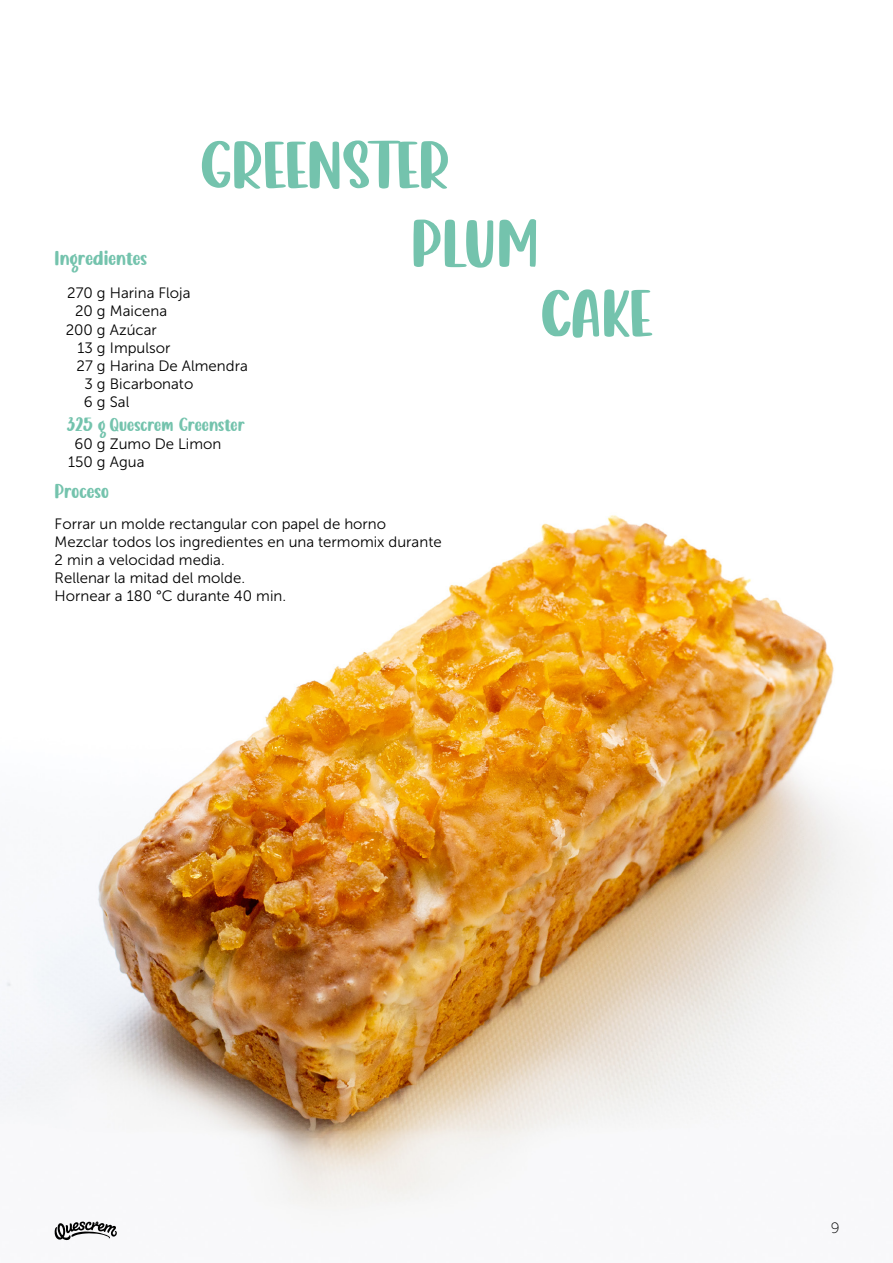
<style>
.page{position:relative;width:893px;height:1263px;background:#fff}
.page>*{position:absolute;margin:0;border:0;box-sizing:border-box;transform-origin:0 0}
.t1{font:68.25px "Little Comet";color:#74c3ad}
.t2{font:21px "Little Comet";color:#74c3ad}
.t3{font:19.5px "Little Comet";color:#74c3ad}
.t4{font:15px/18px "Museo Sans 300";color:#000}
.t5{font:15px "Museo Sans 100";color:#000}
</style>
<div class="page">
<img style="left:0;top:515px;width:857px;height:726px">
<svg style="left:54px;top:1221px;width:63px;height:19px"></svg>
<h2 class="t2" style="left:55px;top:247px;width:94px">Ingredientes</h2>
<h1 class="t1" style="left:201px;top:128px;width:250px">GREENSTER</h1>
<h1 class="t1" style="left:411px;top:206px;width:131px">PLUM</h1>
<p class="t4" style="left:67px;top:284px;width:125px">270 g Harina Floja</p>
<p class="t4" style="left:75px;top:302px;width:94px">20 g Maicena</p>
<p class="t4" style="left:66px;top:320px;width:93px">200 g Azúcar</p>
<p class="t4" style="left:77px;top:339px;width:94px">13 g Impulsor</p>
<p class="t4" style="left:77px;top:357px;width:173px">27 g Harina De Almendra</p>
<p class="t4" style="left:84px;top:375px;width:110px">3 g Bicarbonato</p>
<p class="t4" style="left:84px;top:393px;width:47px">6 g Sal</p>
<h3 class="t3" style="left:66px;top:414px;width:180px">325 g Quescrem Greenster</h3>
<p class="t4" style="left:68px;top:435px;width:155px;text-indent:6px">60 g Zumo De Limon<br>150 g Agua</p>
<h2 class="t2" style="left:55px;top:479px;width:56px">Proceso</h2>
<p class="t4" style="left:55px;top:515px;width:388px">Forrar un molde rectangular con papel de horno Mezclar todos los ingredientes en una termomix durante 2 min a velocidad media.<br>Rellenar la mitad del molde.<br>Hornear a 180 °C durante 40 min.</p>
<h1 class="t1" style="left:541px;top:276px;width:111px">CAKE</h1>
<p class="t5" style="left:831px;top:1220px;width:10px">9</p>
</div>
